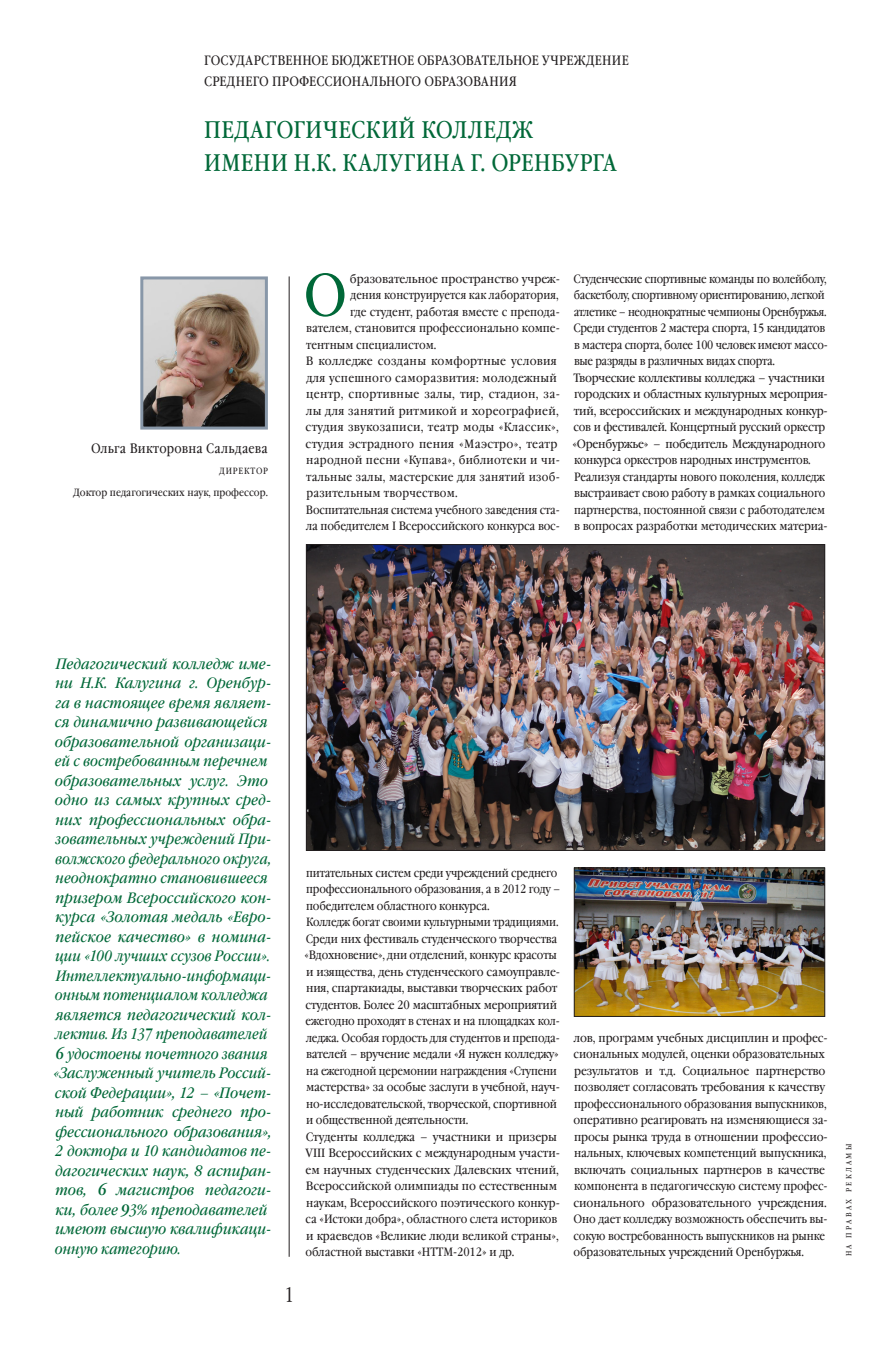
<style>
.page{position:relative;width:893px;height:1361px;background:#fff}
.page>*{position:absolute;margin:0;border:0;box-sizing:border-box;transform-origin:0 0}
.R-O8_Fonar{font:59.1px "Garamond Book Narrow C";color:#006838}
.R-O8_zagolovok{font:24px/33px "Garamond Book Narrow C";letter-spacing:.02em;color:#006838}
.t1{font:300 21px "Garamond Narrow C";color:#231f20}
.R-O8_vynos_Kursiv{font:italic 15px/19.5px "Garamond Book Narrow C";letter-spacing:.005em;color:#006838;scale:1.07 1}
.R-O8_vynos_Kursiv-2{font:italic 15px/19.5px "Garamond Book Narrow C";letter-spacing:.005em;color:#006838}
.R-O8_forma{font:13.5px/21px "Garamond Book Narrow C";letter-spacing:.015em;color:#231f20}
.R-O8_dir_FIO{font:13.5px "Garamond Book Narrow C";letter-spacing:.015em;color:#231f20}
.R-O8_Text{font:12px/16.5px "Garamond Book Narrow C";letter-spacing:-.01em;color:#231f20}
.R-O8_Text-2{font:12px/16.5px "Garamond Book Narrow C";letter-spacing:-.01em;color:#231f20;scale:1.07 1}
.R-O8_Text-3{font:12px/16.5px "Garamond Book Narrow C";letter-spacing:.02em;color:#231f20;scale:1.07 1}
.R-O8_Fonar-2{font:12px "Garamond Book Narrow C";color:#231f20;scale:1.04 1}
.R-O8_Fonar-3{font:12px "Garamond Book Narrow C";color:#231f20}
.R-O8_Fonar-4{font:12px "Garamond Book Narrow C";color:#231f20;scale:1.07 1}
.R-O8_dir_Bio{font:10.5px "Garamond Book Narrow C";color:#231f20}
.R-O8_dir_Dolzhn{font:9px "Garamond Book Narrow C";letter-spacing:.09em;color:#231f20}
.R-O8_Text-4{font:7.5px "Garamond Book Narrow C";letter-spacing:.3em;color:#231f20}
</style>
<div class="page">
<img style="left:144px;top:280px;width:120px;height:145px">
<div style="left:140px;top:276px;width:128px;height:153px;border:3px solid #8897a8"></div>
<img style="left:576px;top:870px;width:247px;height:144px">
<div style="left:574px;top:868px;width:251px;height:148px;border:1px solid #231f20"></div>
<img style="left:308px;top:546px;width:515px;height:302px">
<div style="left:306px;top:544px;width:519px;height:306px;border:1px solid #231f20"></div>
<hr style="left:289px;top:276px;width:1px;height:980px;background:#231f20">
<p class="R-O8_forma" style="left:204px;top:50px;width:426px">ГОСУДАРСТВЕННОЕ БЮДЖЕТНОЕ ОБРАЗОВАТЕЛЬНОЕ УЧРЕЖДЕНИЕ<br>СРЕДНЕГО ПРОФЕССИОНАЛЬНОГО ОБРАЗОВАНИЯ</p>
<p class="R-O8_zagolovok" style="left:204px;top:114px;width:414px">ПЕДАГОГИЧЕСКИЙ КОЛЛЕДЖ<br>ИМЕНИ Н.К. КАЛУГИНА Г. ОРЕНБУРГА</p>
<p class="R-O8_dir_FIO" style="left:91px;top:441px;width:178px">Ольга Викторовна Сальдаева</p>
<p class="R-O8_dir_Dolzhn" style="left:220px;top:466px;width:50px">ДИРЕКТОР</p>
<p class="R-O8_dir_Bio" style="left:74px;top:486px;width:196px">Доктор педагогических наук, профессор.</p>
<p class="R-O8_Fonar" style="left:303px;top:262px;width:45px">О</p>
<p class="R-O8_Fonar-4" style="left:350px;top:272px;width:198px">бразовательное пространство учреж-</p>
<p class="R-O8_Fonar-3" style="left:350px;top:288px;width:210px">дения конструируется как лаборатория,</p>
<p class="R-O8_Fonar-2" style="left:350px;top:305px;width:203px">где студент, работая вместе с препода-</p>
<p class="R-O8_Fonar-2" style="left:306px;top:321px;width:245px">вателем, становится профессионально компе-</p>
<p class="R-O8_Fonar-3" style="left:306px;top:338px;width:132px">тентным специалистом.</p>
<p class="R-O8_Text-3" style="left:306px;top:353px;width:239px">В колледже созданы комфортные условия для успешного саморазвития: молодежный центр, спортивные залы, тир, стадион, за&shy;лы для занятий ритмикой и хореографией, студия звукозаписи, театр моды «Классик», студия эстрадного пения «Маэстро», театр народной песни «Купава», библиотеки и чи&shy;тальные залы, мастерские для занятий изоб&shy;разительным творчеством.</p>
<p class="R-O8_Text" style="left:306px;top:501px;width:255px">Воспитательная система учебного заведения ста&shy;ла победителем I Всероссийского конкурса вос-</p>
<p class="R-O8_Text" style="left:574px;top:270px;width:256px">Студенческие спортивные команды по волейболу, баскетболу, спортивному ориентированию, легкой атлетике – неоднократные чемпионы Оренбуржья.<br>Среди студентов 2 мастера спорта, 15 кандидатов в мастера спорта, более 100 человек имеют массо&shy;вые разряды в различных видах спорта.</p>
<p class="R-O8_Text-2" style="left:572px;top:369px;width:240px">Творческие коллективы колледжа – участники городских и областных культурных мероприя&shy;тий, всероссийских и международных конкур&shy;сов и фестивалей. Концертный русский оркестр «Оренбуржье» – победитель Международного конкурса оркестров народных инструментов.</p>
<p class="R-O8_Text" style="left:574px;top:468px;width:255px">Реализуя стандарты нового поколения, колледж выстраивает свою работу в рамках социального партнерства, постоянной связи с работодателем в вопросах разработки методических материа-</p>
<p class="R-O8_vynos_Kursiv" style="left:55px;top:654px;width:204px">Педагогический колледж име&shy;ни Н.К. Калугина г. Оренбур&shy;га в настоящее время являет&shy;ся динамично развивающейся образовательной организаци&shy;ей с востребованным перечнем образовательных услуг. Это одно из самых крупных сред&shy;них профессиональных обра&shy;зовательных учреждений При&shy;волжского федерального округа, неоднократно становившееся призером Всероссийского кон&shy;курса «Золотая медаль «Евро&shy;пейское качество» в номина&shy;ции «100 лучших ссузов России».</p>
<p class="R-O8_vynos_Kursiv-2" style="left:54px;top:966px;width:220px">Интеллектуально-информаци&shy;онным потенциалом колледжа является педагогический кол&shy;лектив. Из 137 преподавателей<br>6 удостоены почетного звания «Заслуженный учитель Россий&shy;ской Федерации», 12 – «Почет&shy;ный работник среднего про&shy;фессионального образования»,<br>2 доктора и 10 кандидатов пе&shy;дагогических наук, 8 аспиран&shy;тов, 6 магистров педагоги&shy;ки, более 93% преподавателей имеют высшую квалификаци&shy;онную категорию.</p>
<p class="t1" style="left:284px;top:1283px;width:12px">1</p>
<p class="R-O8_Text" style="left:306px;top:864px;width:256px">питательных систем среди учреждений среднего профессионального образования, а в 2012 году – победителем областного конкурса.</p>
<p class="R-O8_Text" style="left:305px;top:914px;width:257px">Колледж богат своими культурными традициями.<br>Среди них фестиваль студенческого творчества «Вдохновение», дни отделений, конкурс красоты и изящества, день студенческого самоуправле&shy;ния, спартакиады, выставки творческих работ студентов. Более 20 масштабных мероприятий ежегодно проходят в стенах и на площадках кол&shy;леджа. Особая гордость для студентов и препода&shy;вателей – вручение медали «Я нужен колледжу» на ежегодной церемонии награждения «Ступени мастерства» за особые заслуги в учебной, науч&shy;но-исследовательской, творческой, спортивной и общественной деятельности.</p>
<p class="R-O8_Text-2" style="left:306px;top:1128px;width:239px">Студенты колледжа – участники и призеры VIII Всероссийских с международным участи&shy;ем научных студенческих Далевских чтений, Всероссийской олимпиады по естественным наукам, Всероссийского поэтического конкур&shy;са «Истоки добра», областного слета историков и краеведов «Великие люди великой страны», областной выставки «НТТМ-2012» и др.</p>
<p class="R-O8_Text-2" style="left:573px;top:1029px;width:239px">лов, программ учебных дисциплин и профес&shy;сиональных модулей, оценки образовательных результатов и т.д. Социальное партнерство позволяет согласовать требования к качеству профессионального образования выпускников, оперативно реагировать на изменяющиеся за&shy;просы рынка труда в отношении профессио&shy;нальных, ключевых компетенций выпускника, включать социальных партнеров в качестве компонента в педагогическую систему профес&shy;сионального образовательного учреждения.<br>Оно дает колледжу возможность обеспечить вы&shy;сокую востребованность выпускников на рынке образовательных учреждений Оренбуржья.</p>
<p class="R-O8_Text-4" style="left:845px;top:1256px;width:114px;rotate:-90deg">НА ПРАВАХ РЕКЛАМЫ</p>
</div>
